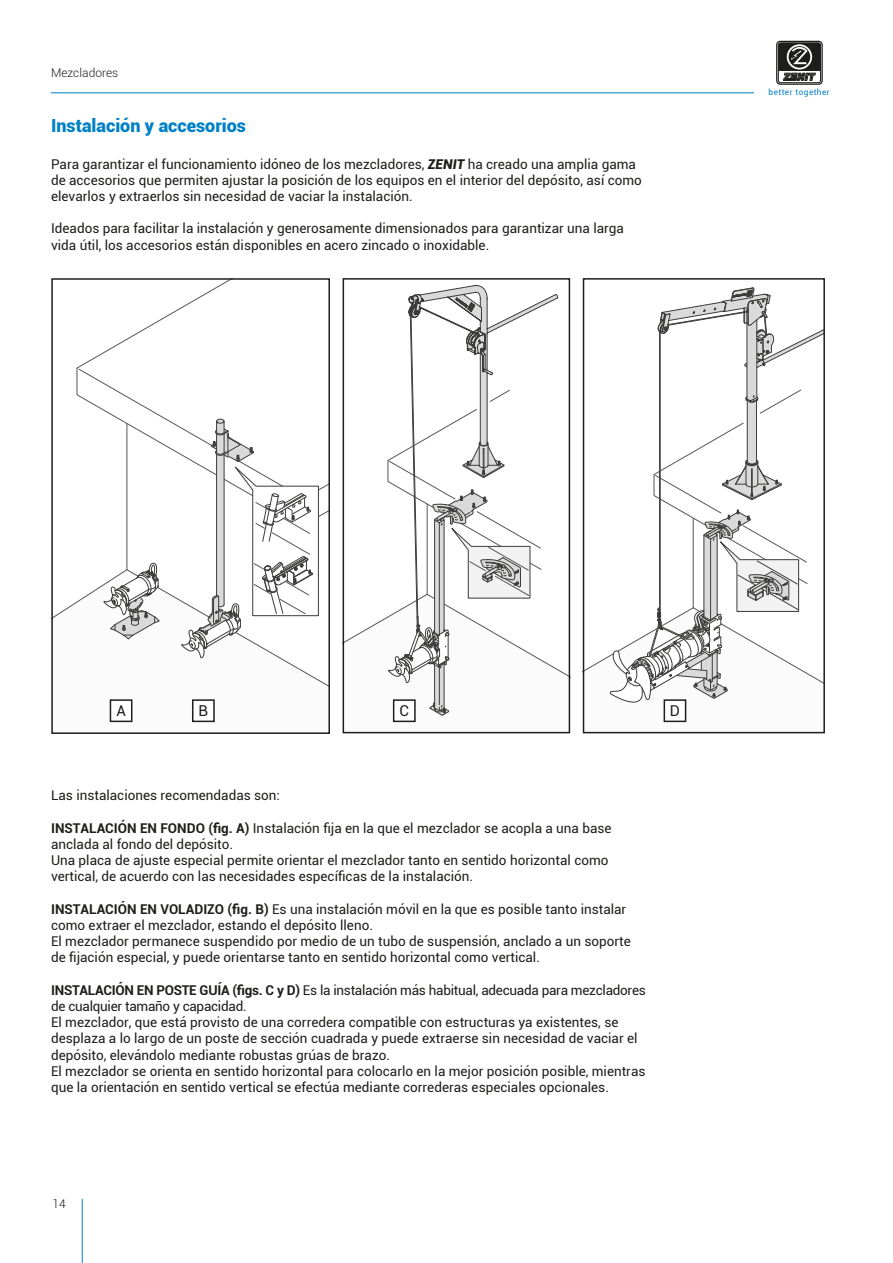
<style>
.page{position:relative;width:893px;height:1263px;background:#fff}
.page>*{position:absolute;margin:0;border:0;box-sizing:border-box;transform-origin:0 0}
.t1{font:900 18px "Roboto";color:#0081c6}
.t2{font:15px "Roboto";color:#1d1d1b}
.t3{font:13.5px/16.2px "Roboto";color:#1d1d1b}
.t4{font:13.5px/16.2px "Roboto";letter-spacing:-.02em;color:#1d1d1b}
.t5{font:300 12px "Roboto";color:#1d1d1b}
.t6{font:8.25px "Roboto";letter-spacing:.05em;color:#0082c7}
.s1{font-weight:900;font-style:italic}
.s2{font-weight:700}
</style>
<div class="page">
<hr style="left:82px;top:1199px;width:1px;height:64px;background:#0081c6">
<hr style="left:51px;top:92px;width:703px;height:1px;background:#0081c6">
<div style="left:776px;top:41px;width:47px;height:44px;border:1px solid #1d1d1b;border-radius:3px"></div>
<div style="left:778px;top:43px;width:43px;height:40px;border:1px solid #1d1d1b;border-radius:2px"></div>
<svg style="left:778px;top:43px;width:42px;height:38px"></svg>
<svg style="left:746px;top:368px;width:12px;height:54px"></svg>
<svg style="left:745px;top:389px;width:57px;height:25px"></svg>
<hr style="left:660px;top:332px;width:1px;height:281px;background:#3c3c3b">
<hr style="left:659px;top:332px;width:1px;height:276px;background:#3c3c3b">
<hr style="left:756px;top:320px;width:1px;height:77px;background:#3c3c3b">
<hr style="left:747px;top:312px;width:1px;height:87px;background:#3c3c3b">
<hr style="left:756px;top:401px;width:1px;height:61px;background:#3c3c3b">
<hr style="left:747px;top:401px;width:1px;height:61px;background:#3c3c3b">
<svg style="left:658px;top:287px;width:164px;height:81px"></svg>
<svg style="left:586px;top:422px;width:236px;height:301px"></svg>
<div style="left:583px;top:278px;width:242px;height:455px;border:2px solid #1d1d1b"></div>
<svg style="left:346px;top:285px;width:221px;height:438px"></svg>
<div style="left:343px;top:278px;width:227px;height:455px;border:2px solid #1d1d1b"></div>
<svg style="left:54px;top:281px;width:273px;height:442px"></svg>
<div style="left:51px;top:278px;width:279px;height:456px;border:2px solid #1d1d1b"></div>
<div style="left:110px;top:700px;width:22px;height:21px;background:#fff"></div>
<div style="left:110px;top:699px;width:22px;height:23px;border:2px solid #1d1d1b"></div>
<div style="left:193px;top:700px;width:21px;height:21px;background:#fff"></div>
<div style="left:192px;top:699px;width:23px;height:23px;border:2px solid #1d1d1b"></div>
<div style="left:394px;top:700px;width:21px;height:21px;background:#fff"></div>
<div style="left:393px;top:699px;width:23px;height:23px;border:2px solid #1d1d1b"></div>
<div style="left:664px;top:700px;width:22px;height:21px;background:#fff"></div>
<div style="left:664px;top:699px;width:22px;height:23px;border:2px solid #1d1d1b"></div>
<p class="t5" style="left:51px;top:64px;width:69px">Mezcladores</p>
<p class="t1" style="left:51px;top:113px;width:196px">Instalación y accesorios</p>
<p class="t3" style="left:51px;top:155px;width:592px">Para garantizar el funcionamiento idóneo de los mezcladores, <span class="s1">ZENIT</span> ha creado una amplia gama de accesorios que permiten ajustar la posición de los equipos en el interior del depósito, así como elevarlos y extraerlos sin necesidad de vaciar la instalación.</p>
<p class="t3" style="left:51px;top:220px;width:574px">Ideados para facilitar la instalación y generosamente dimensionados para garantizar una larga vida útil, los accesorios están disponibles en acero zincado o inoxidable.</p>
<p class="t6" style="left:769px;top:86px;width:63px">better together</p>
<p class="t2" style="left:116px;top:700px;width:11px">A</p>
<p class="t2" style="left:199px;top:700px;width:11px">B</p>
<p class="t2" style="left:400px;top:700px;width:11px">C</p>
<p class="t2" style="left:670px;top:700px;width:12px">D</p>
<p class="t3" style="left:51px;top:787px;width:230px">Las instalaciones recomendadas son:</p>
<p class="t3" style="left:51px;top:819px;width:562px"><span class="s2">INSTALACIÓN EN FONDO (fig. A)</span> Instalación fija en la que el mezclador se acopla a una base anclada al fondo del depósito.</p>
<p class="t3" style="left:51px;top:852px;width:559px">Una placa de ajuste especial permite orientar el mezclador tanto en sentido horizontal como vertical, de acuerdo con las necesidades específicas de la instalación.</p>
<p class="t3" style="left:51px;top:900px;width:577px"><span class="s2">INSTALACIÓN EN VOLADIZO (fig. B)</span> Es una instalación móvil en la que es posible tanto instalar como extraer el mezclador, estando el depósito lleno.</p>
<p class="t3" style="left:51px;top:933px;width:581px">El mezclador permanece suspendido por medio de un tubo de suspensión, anclado a un soporte de fijación especial, y puede orientarse tanto en sentido horizontal como vertical.</p>
<p class="t4" style="left:51px;top:981px;width:596px"><span class="s2">INSTALACIÓN EN POSTE GUÍA (figs. C y D)</span> Es la instalación más habitual, adecuada para mezcladores de cualquier tamaño y capacidad.</p>
<p class="t3" style="left:51px;top:1014px;width:588px">El mezclador, que está provisto de una corredera compatible con estructuras ya existentes, se desplaza a lo largo de un poste de sección cuadrada y puede extraerse sin necesidad de vaciar el depósito, elevándolo mediante robustas grúas de brazo.</p>
<p class="t3" style="left:51px;top:1062px;width:596px">El mezclador se orienta en sentido horizontal para colocarlo en la mejor posición posible, mientras que la orientación en sentido vertical se efectúa mediante correderas especiales opcionales.</p>
<p class="t5" style="left:52px;top:1195px;width:15px">14</p>
</div>
